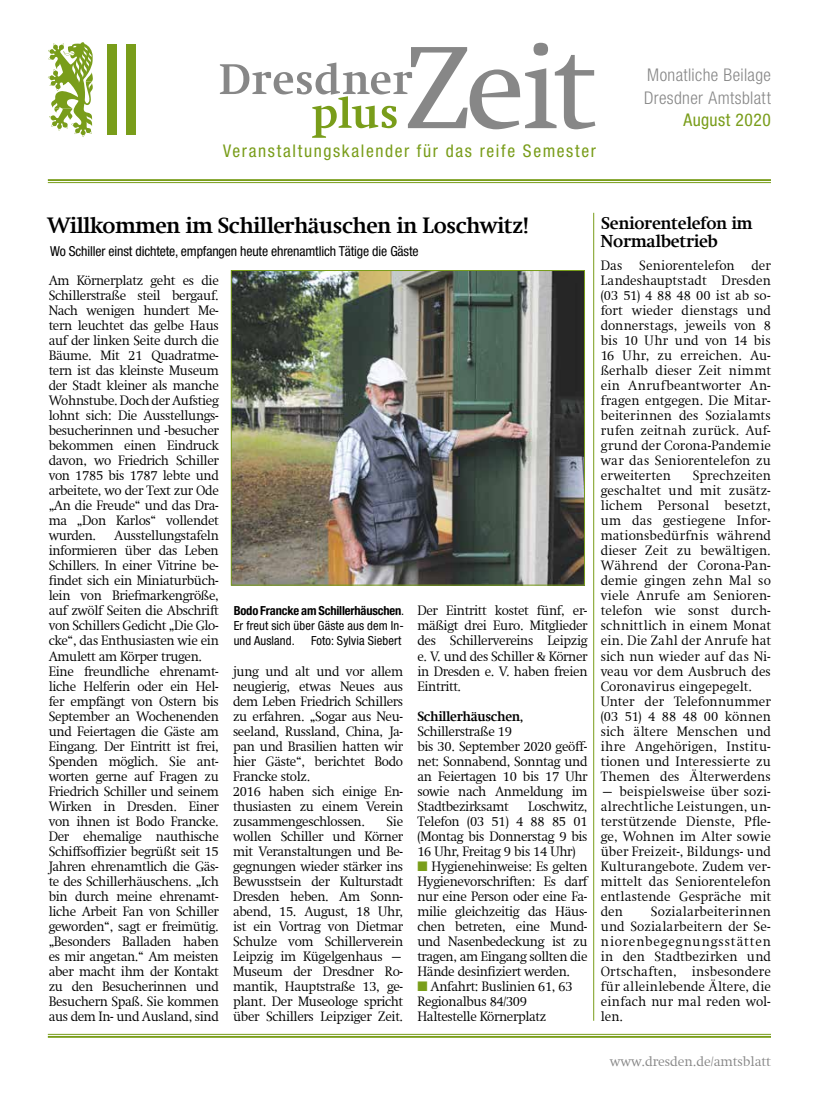
<style>
.page{position:relative;width:833px;height:1117px;background:#fff}
.page>*{position:absolute;margin:0;border:0;box-sizing:border-box;transform-origin:0 0}
.Pluszeit_Über_2spalt{font:700 22.5px "Swift Com";letter-spacing:-.025em;color:#000}
.t1{font:condensed 17.5px "Helvetica Neue";letter-spacing:.09em;color:#799d1a}
.t2{font:300 condensed 17.5px/22.5px "Helvetica Neue";letter-spacing:.02em;color:#878787}
.Pluszeit_Über_1spalt{font:700 17.5px/17.5px "Swift Com";letter-spacing:-.02em;color:#000}
.t3{font:condensed 17.5px "Helvetica Neue";letter-spacing:.03em;color:#799d1a}
.Fliesstext_swift{font:300 13.75px/15px "Swift Com";letter-spacing:-.025em;color:#000;text-align:justify}
.Pluszeit_Über_2spalt-2{font:condensed 13.75px "Helvetica Neue";letter-spacing:-.01em;color:#000}
.t4{font:300 13.75px "Swift Com";letter-spacing:-.005em;color:#878787}
.Fliesstext_swift-2{font:700 13.75px "Swift Com";letter-spacing:-.025em;color:#000}
.Pluszeit_BU{font:condensed 12.5px/15px "Helvetica Neue";letter-spacing:.01em;color:#000;text-align:justify}
.s1{font-weight:700}
.s2{color:#799d1a}
</style>
<div class="page">
<hr style="left:48px;top:1033px;width:723px;height:1px;background:#799d1a">
<hr style="left:48px;top:1035px;width:723px;height:2px;background:#799d1a">
<hr style="left:48px;top:182px;width:723px;height:1px;background:#799d1a">
<hr style="left:48px;top:179px;width:723px;height:2px;background:#799d1a">
<svg style="left:220px;top:43px;width:375px;height:95px"></svg>
<div style="left:107px;top:44px;width:9px;height:90px;background:#799d1a"></div>
<div style="left:127px;top:44px;width:9px;height:90px;background:#799d1a"></div>
<svg style="left:48px;top:42px;width:45px;height:95px"></svg>
<img style="left:233px;top:272px;width:350px;height:311px">
<div style="left:231px;top:270px;width:354px;height:315px;border:1px solid #799d1a"></div>
<hr style="left:593px;top:213px;width:1px;height:807px;background:#799d1a">
<p class="t1" style="left:223px;top:140px;width:374px">Veranstaltungskalender für das reife Semester</p>
<p class="t2" style="left:644px;top:64px;width:128px">Monatliche Beilage<br>Dresdner Amtsblatt</p>
<p class="t3" style="left:683px;top:110px;width:89px">August 2020</p>
<p class="Pluszeit_Über_2spalt" style="left:47px;top:212px;width:483px">Willkommen im Schillerhäuschen in Loschwitz!</p>
<p class="Pluszeit_Über_2spalt-2" style="left:50px;top:243px;width:370px">Wo Schiller einst dichtete, empfangen heute ehrenamtlich Tätige die Gäste</p>
<p class="Fliesstext_swift" style="left:49px;top:273px;width:172px">Am Körnerplatz geht es die Schillerstraße steil bergauf.<br>Nach wenigen hundert Me&shy;tern leuchtet das gelbe Haus auf der linken Seite durch die Bäume. Mit 21 Quadratme&shy;tern ist das kleinste Museum der Stadt kleiner als manche Wohnstube. Doch der Aufstieg lohnt sich: Die Ausstellungs&shy;besucherinnen und -besucher bekommen einen Eindruck davon, wo Friedrich Schiller von 1785 bis 1787 lebte und arbeitete, wo der Text zur Ode „An die Freude“ und das Dra&shy;ma „Don Karlos“ vollendet wurden.</p>
<p class="Fliesstext_swift" style="left:49px;top:528px;width:172px;text-indent:66px">Ausstellungstafeln informieren über das Leben Schillers. In einer Vitrine be&shy;findet sich ein Miniaturbüch&shy;lein von Briefmarkengröße, auf zwölf Seiten die Abschrift von Schillers Gedicht „Die Glo&shy;cke“, das Enthusiasten wie ein Amulett am Körper trugen.</p>
<p class="Fliesstext_swift" style="left:49px;top:663px;width:172px">Eine freundliche ehrenamt&shy;liche Helferin oder ein Hel&shy;fer empfängt von Ostern bis September an Wochenenden und Feiertagen die Gäste am Eingang. Der Eintritt ist frei, Spenden möglich. Sie ant&shy;worten gerne auf Fragen zu Friedrich Schiller und seinem Wirken in Dresden. Einer von ihnen ist Bodo Francke.<br>Der ehemalige nauthische Schiffsoffizier begrüßt seit 15<br>Jahren ehrenamtlich die Gäs&shy;te des Schillerhäuschens. „Ich bin durch meine ehrenamt&shy;liche Arbeit Fan von Schiller geworden“, sagt er freimütig. „Besonders Balladen haben es mir angetan.“ Am meisten aber macht ihm der Kontakt zu den Besucherinnen und Besuchern Spaß. Sie kommen aus dem In- und Ausland, sind</p>
<p class="Fliesstext_swift" style="left:233px;top:663px;width:172px">jung und alt und vor allem neugierig, etwas Neues aus dem Leben Friedrich Schillers zu erfahren. „Sogar aus Neu&shy;seeland, Russland, China, Ja&shy;pan und Brasilien hatten wir hier Gäste“, berichtet Bodo Francke stolz.</p>
<p class="Pluszeit_BU" style="left:234px;top:603px;width:172px"><span class="s1">Bodo Francke am Schillerhäuschen</span>.<br>Er freut sich über Gäste aus dem In&shy;und Ausland.</p>
<p class="Pluszeit_BU" style="left:311px;top:633px;width:92px">Foto: Sylvia Siebert</p>
<p class="Fliesstext_swift" style="left:233px;top:783px;width:172px">2016 haben sich einige En&shy;thusiasten zu einem Verein zusammengeschlossen.</p>
<p class="Fliesstext_swift" style="left:233px;top:813px;width:172px;text-indent:153px">Sie wollen Schiller und Körner mit Veranstaltungen und Be&shy;gegnungen wieder stärker ins Bewusstsein der Kulturstadt Dresden heben. Am Sonn&shy;abend, 15. August, 18 Uhr, ist ein Vortrag von Dietmar Schulze vom Schillerverein Leipzig im Kügelgenhaus – Museum der Dresdner Ro&shy;mantik, Hauptstraße 13, ge&shy;plant. Der Museologe spricht über Schillers Leipziger Zeit.</p>
<p class="Fliesstext_swift" style="left:417px;top:603px;width:172px">Der Eintritt kostet fünf, er&shy;mäßigt drei Euro. Mitglieder des Schillervereins Leipzig e. V. und des Schiller &amp; Körner in Dresden e. V. haben freien Eintritt.</p>
<p class="Fliesstext_swift-2" style="left:417px;top:707px;width:108px">Schillerhäuschen,</p>
<p class="Fliesstext_swift" style="left:417px;top:723px;width:96px">Schillerstraße 19</p>
<p class="Fliesstext_swift" style="left:417px;top:738px;width:172px">bis 30. September 2020 geöff&shy;net: Sonnabend, Sonntag und an Feiertagen 10 bis 17 Uhr sowie nach Anmeldung im Stadtbezirksamt</p>
<p class="Fliesstext_swift" style="left:417px;top:798px;width:172px;text-indent:111px">Loschwitz, Telefon (03 51) 4 88 85 01 (Montag bis Donnerstag 9 bis 16 Uhr, Freitag 9 bis 14 Uhr)</p>
<p class="Fliesstext_swift" style="left:417px;top:858px;width:172px"><span class="s2">■</span> Hygienehinweise: Es gelten Hygienevorschriften: Es darf nur eine Person oder eine Fa&shy;milie gleichzeitig das Häus&shy;chen betreten, eine Mund&shy;und Nasenbedeckung ist zu tragen, am Eingang sollten die Hände desinfiziert werden.</p>
<p class="Fliesstext_swift" style="left:417px;top:978px;width:157px"><span class="s2">■</span> Anfahrt: Buslinien 61, 63</p>
<p class="Fliesstext_swift" style="left:417px;top:993px;width:111px">Regionalbus 84/309</p>
<p class="Fliesstext_swift" style="left:417px;top:1008px;width:130px">Haltestelle Körnerplatz</p>
<p class="Pluszeit_Über_1spalt" style="left:600px;top:214px;width:154px">Seniorentelefon im<br>Normalbetrieb</p>
<p class="Fliesstext_swift" style="left:600px;top:258px;width:172px">Das Seniorentelefon der Landeshauptstadt Dresden (03 51) 4 88 48 00 ist ab so&shy;fort wieder dienstags und donnerstags, jeweils von 8 bis 10 Uhr und von 14 bis 16 Uhr, zu erreichen. Au&shy;ßerhalb dieser Zeit nimmt ein Anrufbeantworter An&shy;fragen entgegen. Die Mitar&shy;beiterinnen des Sozialamts rufen zeitnah zurück. Auf&shy;grund der Corona-Pandemie war das Seniorentelefon zu erweiterten</p>
<p class="Fliesstext_swift" style="left:600px;top:468px;width:172px;text-indent:92px">Sprechzeiten geschaltet und mit zusätz&shy;lichem Personal besetzt, um das gestiegene Infor&shy;mationsbedürfnis während dieser Zeit zu bewältigen.<br>Während der Corona-Pan&shy;demie gingen zehn Mal so viele Anrufe am Senioren&shy;telefon wie sonst durch&shy;schnittlich in einem Monat ein. Die Zahl der Anrufe hat sich nun wieder auf das Ni&shy;veau vor dem Ausbruch des Coronavirus eingepegelt.</p>
<p class="Fliesstext_swift" style="left:600px;top:693px;width:172px">Unter der Telefonnummer (03 51) 4 88 48 00 können sich ältere Menschen und ihre Angehörigen, Institu&shy;tionen und Interessierte zu Themen des Älterwerdens</p>
<p class="Fliesstext_swift" style="left:600px;top:783px;width:172px">– beispielsweise über sozi&shy;alrechtliche Leistungen, un&shy;terstützende Dienste, Pfle&shy;ge, Wohnen im Alter sowie über Freizeit-, Bildungs- und Kulturangebote. Zudem ver&shy;mittelt das Seniorentelefon entlastende Gespräche mit den</p>
<p class="Fliesstext_swift" style="left:600px;top:903px;width:172px;text-indent:50px">Sozialarbeiterinnen und Sozialarbeitern der Se&shy;niorenbegegnungsstätten in den Stadtbezirken und Ortschaften, insbesondere für alleinlebende Ältere, die einfach nur mal reden wol&shy;len.</p>
<p class="t4" style="left:610px;top:1052px;width:163px">www.dresden.de/amtsblatt</p>
</div>
